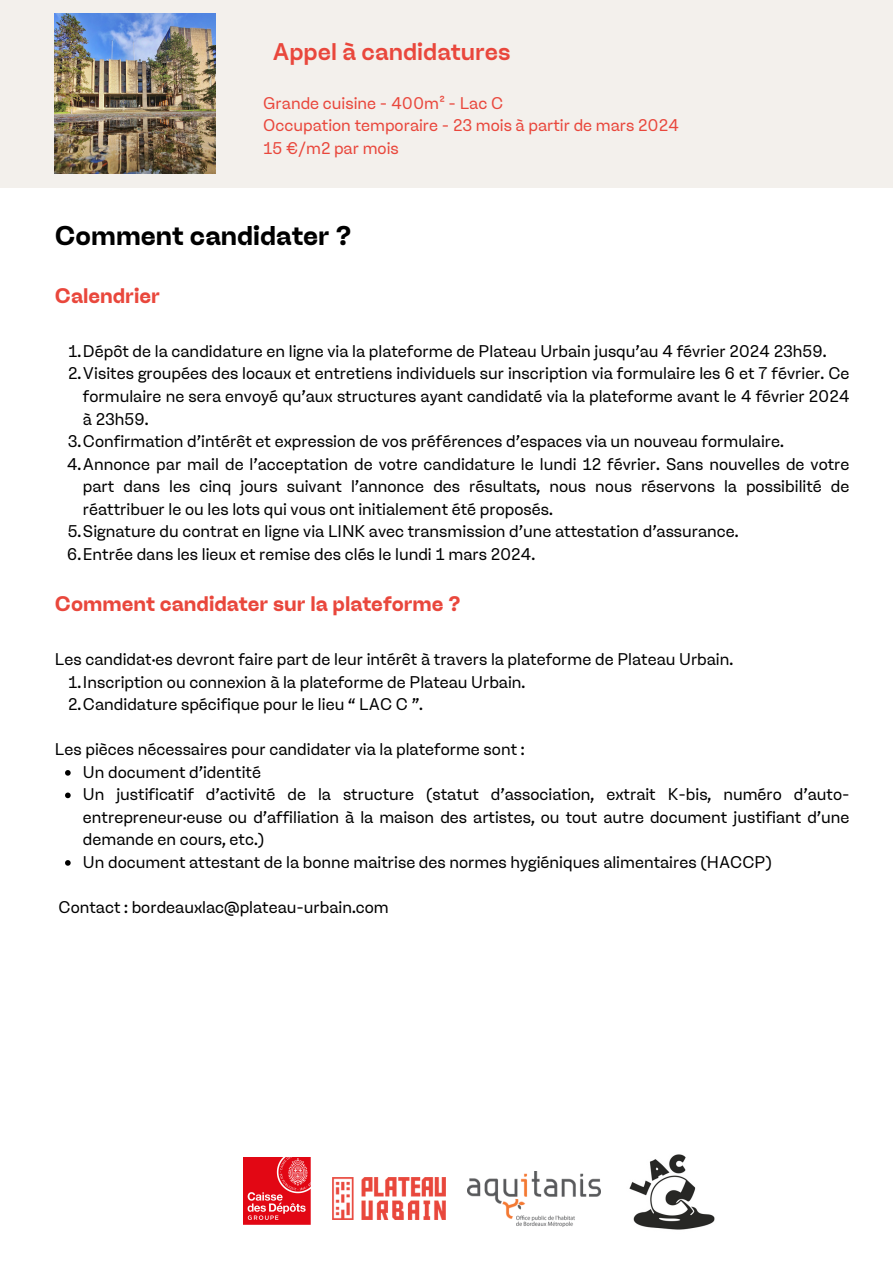
<style>
.page{position:relative;width:893px;height:1264px;background:#fff}
.page>*{position:absolute;margin:0;border:0;box-sizing:border-box;transform-origin:0 0}
.t1{font:700 27px "Ginka";color:#000}
.t2{font:500 24px "Ginka";color:#e9473c}
.t3{font:700 21px "Ginka";color:#e9473c}
.t4{font:16.5px/22.5px "Ginka";color:#000;text-align:justify}
.t5{font:16.5px "Ginka";color:#e9473c}
</style>
<div class="page">
<svg style="left:65px;top:770px;width:6px;height:5px"></svg>
<svg style="left:65px;top:792px;width:6px;height:6px"></svg>
<svg style="left:65px;top:860px;width:6px;height:5px"></svg>
<div style="left:0;top:0;width:892px;height:187px;background:#f3f0ec"></div>
<img style="left:55px;top:14px;width:161px;height:159px">
<img style="left:332px;top:1177px;width:114px;height:42px">
<img style="left:467px;top:1171px;width:133px;height:55px">
<img style="left:244px;top:1157px;width:66px;height:67px">
<img style="left:629px;top:1154px;width:86px;height:76px">
<p class="t2" style="left:273px;top:37px;width:239px">Appel à candidatures</p>
<p class="t5" style="left:263px;top:93px;width:241px">Grande cuisine - 400m² - Lac C</p>
<p class="t5" style="left:263px;top:116px;width:417px">Occupation temporaire - 23 mois à partir de mars 2024</p>
<p class="t5" style="left:263px;top:138px;width:137px">15 €/m2 par mois</p>
<p class="t1" style="left:55px;top:219px;width:298px">Comment candidater ?</p>
<p class="t3" style="left:55px;top:283px;width:106px">Calendrier</p>
<p class="t4" style="left:68px;top:340px;width:759px">1.Dépôt de la candidature en ligne via la plateforme de Plateau Urbain jusqu’au 4 février 2024 23h59.</p>
<p class="t4" style="left:83px;top:362px;width:768px;text-indent:-15px">2.Visites groupées des locaux et entretiens individuels sur inscription via formulaire les 6 et 7 février. Ce formulaire ne sera envoyé qu'aux structures ayant candidaté via la plateforme avant le 4 février 2024 à 23h59.</p>
<p class="t4" style="left:68px;top:430px;width:717px">3.Confirmation d'intérêt et expression de vos préférences d’espaces via un nouveau formulaire.</p>
<p class="t4" style="left:83px;top:452px;width:768px;text-indent:-16px">4.Annonce par mail de l’acceptation de votre candidature le lundi 12 février. Sans nouvelles de votre part dans les cinq jours suivant l’annonce des résultats, nous nous réservons la possibilité de réattribuer le ou les lots qui vous ont initialement été proposés.</p>
<p class="t4" style="left:68px;top:520px;width:672px">5.Signature du contrat en ligne via LINK avec transmission d'une attestation d'assurance.</p>
<p class="t4" style="left:67px;top:542px;width:469px">6.Entrée dans les lieux et remise des clés le lundi 1 mars 2024.</p>
<p class="t3" style="left:55px;top:591px;width:407px">Comment candidater sur la plateforme ?</p>
<p class="t4" style="left:55px;top:648px;width:679px">Les candidat·es devront faire part de leur intérêt à travers la plateforme de Plateau Urbain.</p>
<p class="t4" style="left:68px;top:671px;width:458px">1.Inscription ou connexion à la plateforme de Plateau Urbain.</p>
<p class="t4" style="left:68px;top:693px;width:356px">2.Candidature spécifique pour le lieu “ LAC C ”.</p>
<p class="t4" style="left:55px;top:738px;width:471px">Les pièces nécessaires pour candidater via la plateforme sont :</p>
<p class="t4" style="left:83px;top:761px;width:179px">Un document d’identité</p>
<p class="t4" style="left:83px;top:783px;width:768px">Un justificatif d’activité de la structure (statut d’association, extrait K-bis, numéro d’auto&shy;entrepreneur·euse ou d’affiliation à la maison des artistes, ou tout autre document justifiant d’une demande en cours, etc.)</p>
<p class="t4" style="left:83px;top:851px;width:690px">Un document attestant de la bonne maitrise des normes hygiéniques alimentaires (HACCP)</p>
<p class="t4" style="left:59px;top:896px;width:332px">Contact : bordeauxlac@plateau-urbain.com</p>
</div>
